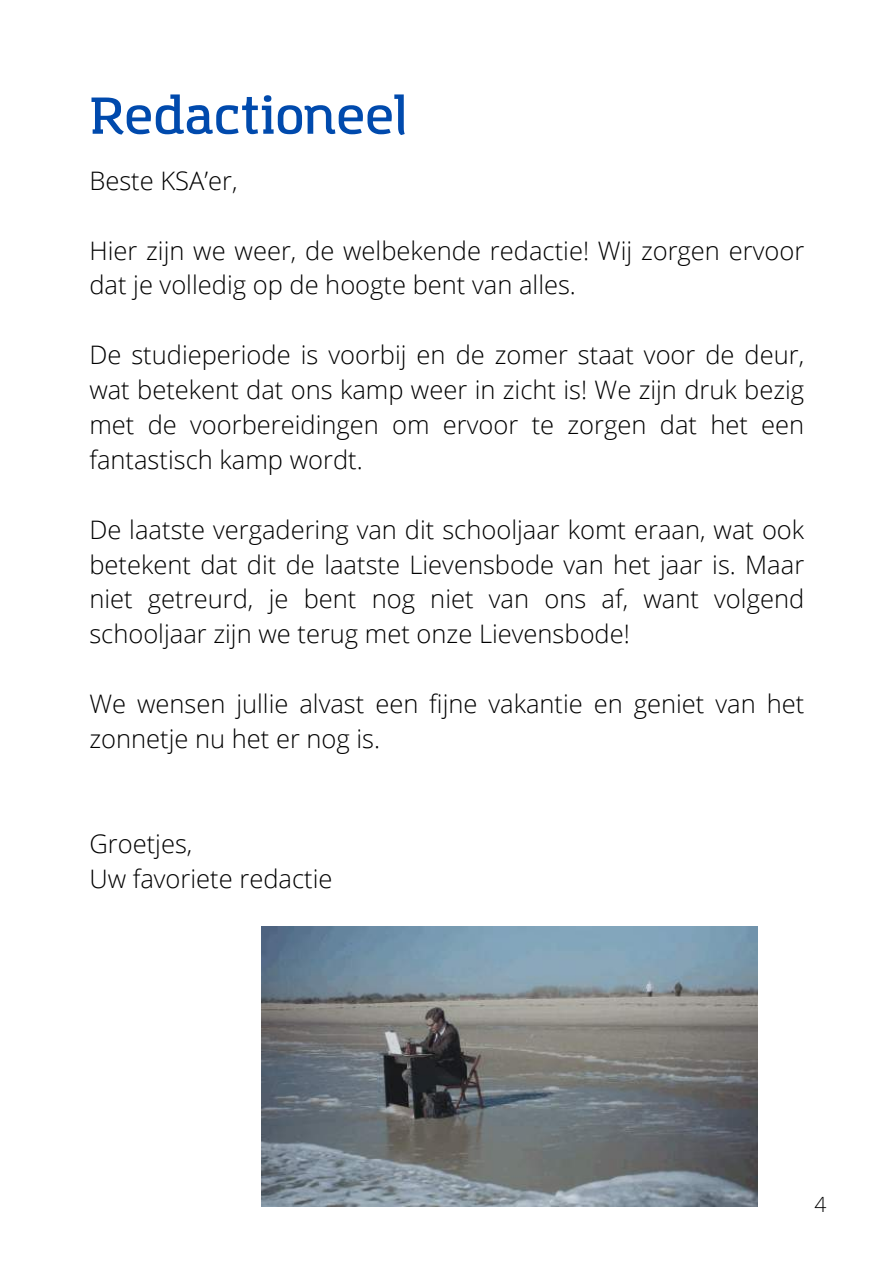
<style>
.page{position:relative;width:894px;height:1264px;background:#fff}
.page>*{position:absolute;margin:0;border:0;box-sizing:border-box;transform-origin:0 0}
.t1{font:600 51px "Amazing Grotesk";color:#004aad}
.t2{font:300 25.5px/34.8px "Open Sans";color:#000}
.t3{font:300 21px "Open Sans";color:#000}
</style>
<div class="page">
<img style="left:262px;top:926px;width:495px;height:279px">
<h1 class="t1" style="left:89px;top:94px;width:320px">Redactioneel</h1>
<p class="t2" style="left:89px;top:162px;width:150px">Beste KSA’er,</p>
<p class="t2" style="left:89px;top:232px;width:716px">Hier zijn we weer, de welbekende redactie! Wij zorgen ervoor dat je volledig op de hoogte bent van alles.</p>
<p class="t2" style="left:89px;top:337px;width:716px;text-align:justify">De studieperiode is voorbij en de zomer staat voor de deur, wat betekent dat ons kamp weer in zicht is! We zijn druk bezig met de voorbereidingen om ervoor te zorgen dat het een fantastisch kamp wordt.</p>
<p class="t2" style="left:89px;top:511px;width:716px;text-align:justify">De laatste vergadering van dit schooljaar komt eraan, wat ook betekent dat dit de laatste Lievensbode van het jaar is. Maar niet getreurd, je bent nog niet van ons af, want volgend schooljaar zijn we terug met onze Lievensbode!</p>
<p class="t2" style="left:89px;top:685px;width:716px">We wensen jullie alvast een fijne vakantie en geniet van het zonnetje nu het er nog is.</p>
<p class="t2" style="left:89px;top:825px;width:244px">Groetjes,<br>Uw favoriete redactie</p>
<p class="t3" style="left:814px;top:1189px;width:13px">4</p>
</div>
